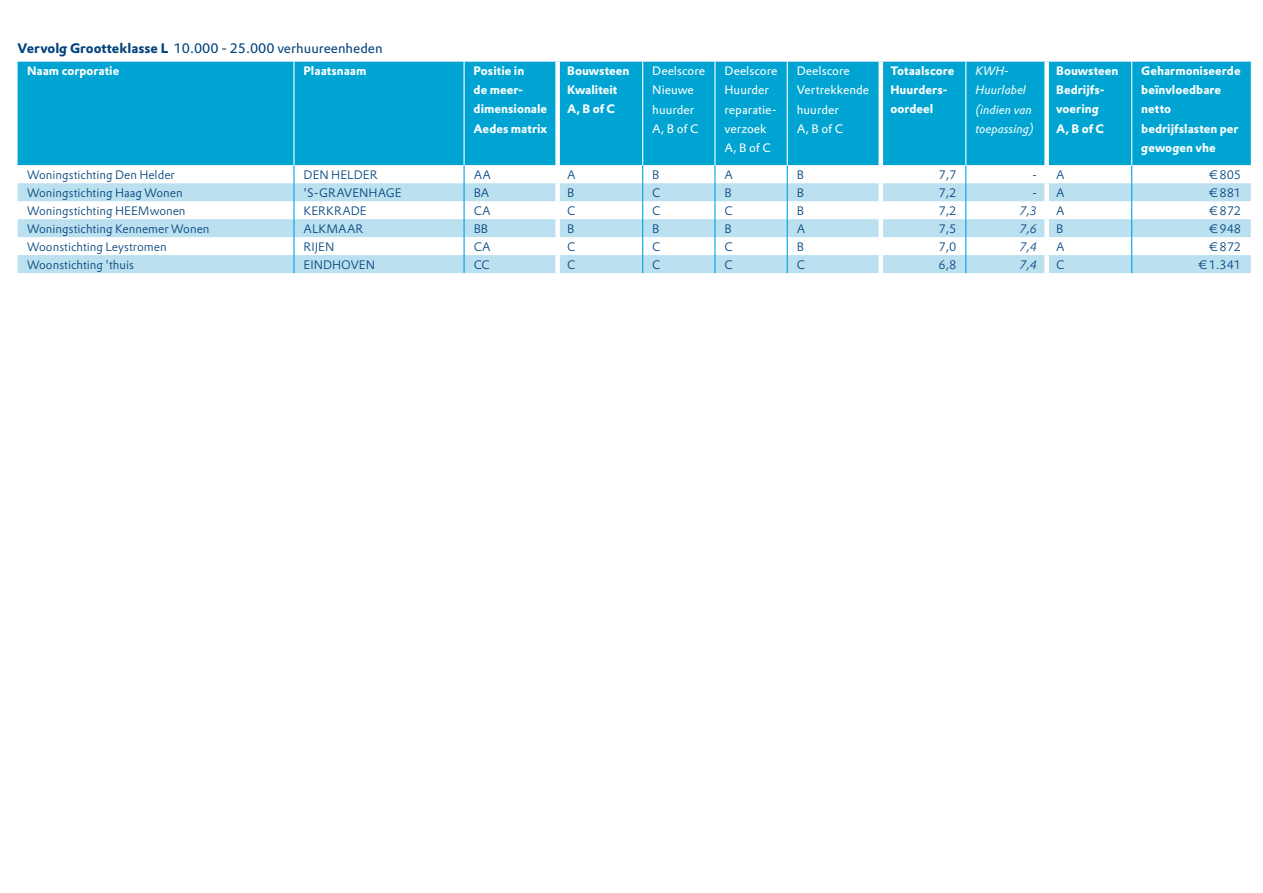
<style>
.page{position:relative;width:1263px;height:893px;background:#fff}
.page>*{position:absolute;margin:0;border:0;box-sizing:border-box;transform-origin:0 0}
.t1{font:13.5px "DTL Prokyon TOT";color:#00427c}
.t2{font:300 12px "DTL Prokyon TOT";color:#00427c}
.t3{font:700 12px/19.2px "DTL Prokyon TOT";color:#fff}
.t4{font:12px/19.2px "DTL Prokyon TOT";letter-spacing:-.015em;color:#fff}
.t5{font:italic 12px/19.2px "DTL Prokyon TOT";color:#fff}
.t6{font:italic 300 12px "DTL Prokyon TOT";color:#00427c}
.s1{font-weight:700}
.s2{font-style:normal}
</style>
<div class="page">
<div style="left:18px;top:62px;width:1233px;height:103px;background:#00a4d2"></div>
<svg style="left:18px;top:165px;width:1233px;height:18px"></svg>
<svg style="left:18px;top:183px;width:1233px;height:90px;fill:#bbe0ef"></svg>
<div style="left:555px;top:62px;width:5px;height:103px;background:#fff"></div>
<div style="left:1044px;top:62px;width:5px;height:103px;background:#fff"></div>
<div style="left:878px;top:62px;width:5px;height:103px;background:#fff"></div>
<hr style="left:965px;top:62px;width:1px;height:103px;background:#fff">
<svg style="left:965px;top:165px;width:1px;height:108px"></svg>
<hr style="left:293px;top:62px;width:2px;height:103px;background:#fff">
<hr style="left:463px;top:62px;width:2px;height:103px;background:#fff">
<svg style="left:293px;top:165px;width:2px;height:108px"></svg>
<svg style="left:463px;top:165px;width:2px;height:108px"></svg>
<hr style="left:1131px;top:62px;width:1px;height:103px;background:#fff">
<svg style="left:1131px;top:165px;width:1px;height:108px"></svg>
<hr style="left:642px;top:62px;width:1px;height:103px;background:#fff">
<hr style="left:714px;top:62px;width:1px;height:103px;background:#fff">
<hr style="left:787px;top:62px;width:1px;height:103px;background:#fff">
<svg style="left:642px;top:165px;width:1px;height:108px"></svg>
<svg style="left:714px;top:165px;width:1px;height:108px"></svg>
<svg style="left:787px;top:165px;width:1px;height:108px"></svg>
<div style="left:1044px;top:165px;width:5px;height:18px;background:#fff"></div>
<div style="left:1044px;top:183px;width:5px;height:18px;background:#fff"></div>
<div style="left:1044px;top:201px;width:5px;height:18px;background:#fff"></div>
<div style="left:1044px;top:219px;width:5px;height:18px;background:#fff"></div>
<div style="left:1044px;top:237px;width:5px;height:18px;background:#fff"></div>
<div style="left:1044px;top:255px;width:5px;height:18px;background:#fff"></div>
<div style="left:555px;top:165px;width:5px;height:18px;background:#fff"></div>
<div style="left:555px;top:183px;width:5px;height:18px;background:#fff"></div>
<div style="left:555px;top:201px;width:5px;height:18px;background:#fff"></div>
<div style="left:555px;top:219px;width:5px;height:18px;background:#fff"></div>
<div style="left:555px;top:237px;width:5px;height:18px;background:#fff"></div>
<div style="left:555px;top:255px;width:5px;height:18px;background:#fff"></div>
<div style="left:878px;top:165px;width:5px;height:18px;background:#fff"></div>
<div style="left:878px;top:183px;width:5px;height:18px;background:#fff"></div>
<div style="left:878px;top:201px;width:5px;height:18px;background:#fff"></div>
<div style="left:878px;top:219px;width:5px;height:18px;background:#fff"></div>
<div style="left:878px;top:237px;width:5px;height:18px;background:#fff"></div>
<div style="left:878px;top:255px;width:5px;height:18px;background:#fff"></div>
<p class="t1" style="left:18px;top:40px;width:367px"><span class="s1">Vervolg Grootteklasse L</span> 10.000 - 25.000 verhuureenheden</p>
<p class="t3" style="left:27px;top:61px;width:94px">Naam corporatie</p>
<p class="t3" style="left:304px;top:61px;width:64px">Plaatsnaam</p>
<p class="t3" style="left:474px;top:61px;width:75px">Positie in<br>de meer&shy;dimensionale<br>Aedes matrix</p>
<p class="t3" style="left:567px;top:61px;width:64px">Bouwsteen<br>Kwaliteit<br>A, B of C</p>
<p class="t4" style="left:652px;top:61px;width:54px">Deelscore<br>N ieuwe huurder<br>A, B of C</p>
<p class="t4" style="left:724px;top:61px;width:54px">Deelscore<br>Huurder reparatie&shy;verzoek<br>A, B of C</p>
<p class="t4" style="left:797px;top:61px;width:74px">Deelscore<br>Vertrekkende huurder<br>A, B of C</p>
<p class="t3" style="left:890px;top:61px;width:66px">Totaalscore<br>Huurders&shy;oordeel</p>
<p class="t5" style="left:975px;top:61px;width:60px">KWH-<br>Huurlabel (indien van toepassing)</p>
<p class="t3" style="left:1056px;top:61px;width:64px">Bouwsteen<br>Bedrijfs&shy;voering<br>A, B of C</p>
<p class="t3" style="left:1141px;top:61px;width:101px">Geharmoniseerde beïnvloedbare netto bedrijfslasten per gewogen vhe</p>
<p class="t2" style="left:27px;top:167px;width:149px">Woningstichting Den Helder</p>
<p class="t2" style="left:304px;top:167px;width:76px">DEN HELDER</p>
<p class="t2" style="left:474px;top:167px;width:19px">AA</p>
<p class="t2" style="left:567px;top:167px;width:10px">A</p>
<p class="t2" style="left:652px;top:167px;width:9px">B</p>
<p class="t2" style="left:724px;top:167px;width:10px">A</p>
<p class="t2" style="left:797px;top:167px;width:9px">B</p>
<p class="t2" style="left:938px;top:167px;width:19px">7,7</p>
<p class="t6" style="left:1032px;top:167px;width:34px">- <span class="s2">A</span></p>
<p class="t2" style="left:1210px;top:167px;width:33px">€ 805</p>
<p class="t2" style="left:27px;top:185px;width:157px">Woningstichting Haag Wonen</p>
<p class="t2" style="left:304px;top:185px;width:100px">'S-GRAVENHAGE</p>
<p class="t2" style="left:474px;top:185px;width:17px">BA</p>
<p class="t2" style="left:567px;top:185px;width:9px">B</p>
<p class="t2" style="left:652px;top:185px;width:10px">C</p>
<p class="t2" style="left:724px;top:185px;width:9px">B</p>
<p class="t2" style="left:797px;top:185px;width:9px">B</p>
<p class="t2" style="left:938px;top:185px;width:19px">7,2</p>
<p class="t6" style="left:1032px;top:185px;width:34px">- <span class="s2">A</span></p>
<p class="t2" style="left:1210px;top:185px;width:33px">€ 881</p>
<p class="t2" style="left:27px;top:203px;width:160px">Woningstichting HEEMwonen</p>
<p class="t2" style="left:304px;top:203px;width:65px">KERKRADE</p>
<p class="t2" style="left:474px;top:203px;width:19px">CA</p>
<p class="t2" style="left:567px;top:203px;width:10px">C</p>
<p class="t2" style="left:652px;top:203px;width:10px">C</p>
<p class="t2" style="left:724px;top:203px;width:10px">C</p>
<p class="t2" style="left:797px;top:203px;width:9px">B</p>
<p class="t2" style="left:938px;top:203px;width:19px">7,2</p>
<p class="t6" style="left:1019px;top:203px;width:19px">7,3</p>
<p class="t2" style="left:1056px;top:203px;width:10px">A</p>
<p class="t2" style="left:1210px;top:203px;width:33px">€ 872</p>
<p class="t2" style="left:27px;top:221px;width:184px">Woningstichting Kennemer Wonen</p>
<p class="t2" style="left:304px;top:221px;width:61px">ALKMAAR</p>
<p class="t2" style="left:474px;top:221px;width:16px">BB</p>
<p class="t2" style="left:567px;top:221px;width:9px">B</p>
<p class="t2" style="left:652px;top:221px;width:9px">B</p>
<p class="t2" style="left:724px;top:221px;width:9px">B</p>
<p class="t2" style="left:797px;top:221px;width:10px">A</p>
<p class="t2" style="left:938px;top:221px;width:19px">7,5</p>
<p class="t6" style="left:1019px;top:221px;width:19px">7,6</p>
<p class="t2" style="left:1056px;top:221px;width:9px">B</p>
<p class="t2" style="left:1210px;top:221px;width:33px">€ 948</p>
<p class="t2" style="left:27px;top:239px;width:141px">Woonstichting Leystromen</p>
<p class="t2" style="left:304px;top:239px;width:32px">RIJEN</p>
<p class="t2" style="left:474px;top:239px;width:19px">CA</p>
<p class="t2" style="left:567px;top:239px;width:10px">C</p>
<p class="t2" style="left:652px;top:239px;width:10px">C</p>
<p class="t2" style="left:724px;top:239px;width:10px">C</p>
<p class="t2" style="left:797px;top:239px;width:9px">B</p>
<p class="t2" style="left:938px;top:239px;width:19px">7,0</p>
<p class="t6" style="left:1019px;top:239px;width:19px">7,4</p>
<p class="t2" style="left:1056px;top:239px;width:10px">A</p>
<p class="t2" style="left:1210px;top:239px;width:33px">€ 872</p>
<p class="t2" style="left:27px;top:257px;width:108px">Woonstichting 'thuis</p>
<p class="t2" style="left:304px;top:257px;width:73px">EINDHOVEN</p>
<p class="t2" style="left:474px;top:257px;width:18px">CC</p>
<p class="t2" style="left:567px;top:257px;width:10px">C</p>
<p class="t2" style="left:652px;top:257px;width:10px">C</p>
<p class="t2" style="left:724px;top:257px;width:10px">C</p>
<p class="t2" style="left:797px;top:257px;width:10px">C</p>
<p class="t2" style="left:938px;top:257px;width:19px">6,8</p>
<p class="t6" style="left:1019px;top:257px;width:19px">7,4</p>
<p class="t2" style="left:1056px;top:257px;width:10px">C</p>
<p class="t2" style="left:1199px;top:257px;width:44px">€ 1.341</p>
</div>
